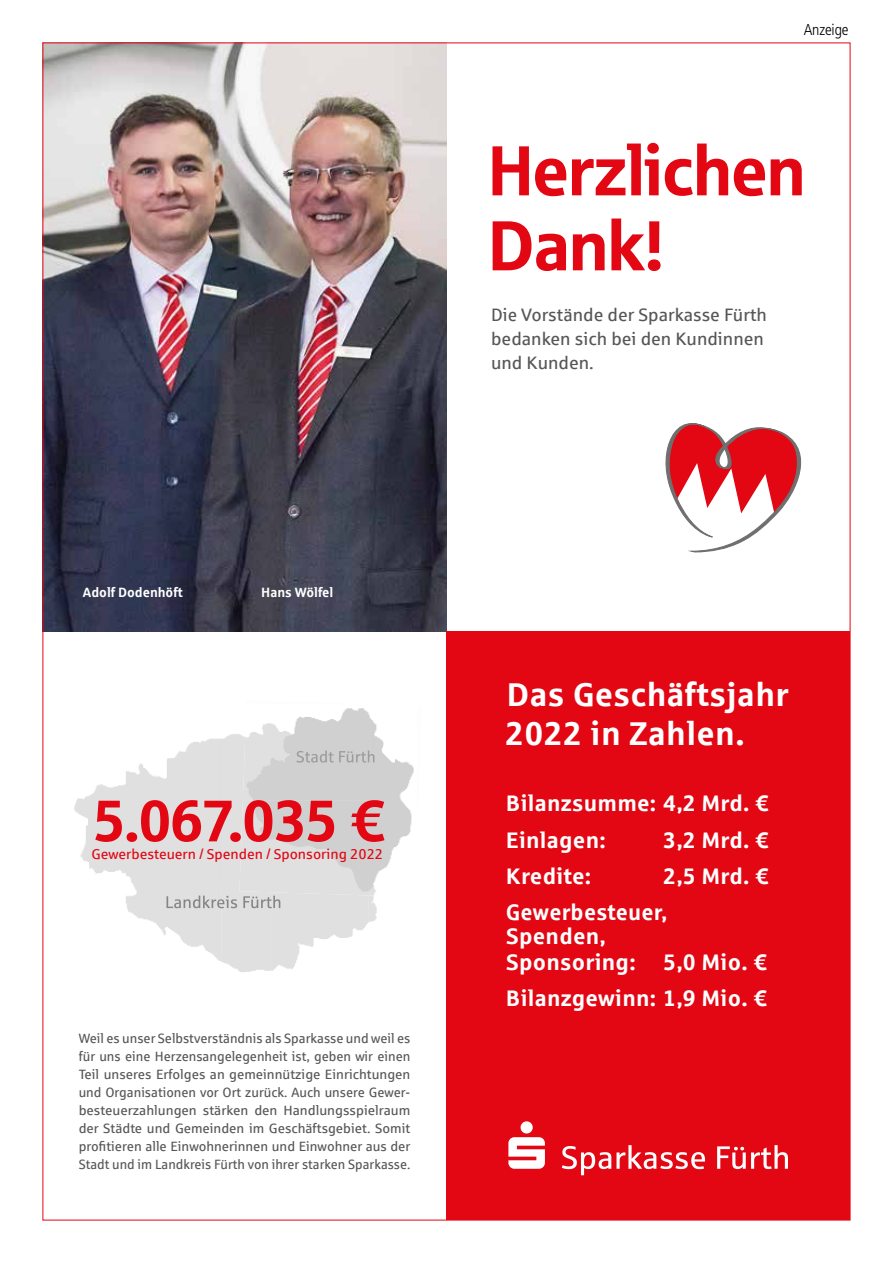
<style>
.page{position:relative;width:893px;height:1263px;background:#fff}
.page>*{position:absolute;margin:0;border:0;box-sizing:border-box;transform-origin:0 0}
.t1{font:70.5px/75px "Sparkasse Head";color:#e30613}
.t2{font:58.5px "Sparkasse Head";color:#e30613}
.t3{font:700 33px/39px "Sparkasse Rg";letter-spacing:.01em;color:#fff}
.t4{font:700 22.5px/36.3px "Sparkasse Rg";letter-spacing:.01em;color:#fff}
.t5{font:18px/24px "Sparkasse Rg";color:#575756}
.t6{font:300 condensed 15.75px "Frutiger LT Std";letter-spacing:-.01em;color:#000}
.t7{font:14.25px "Sparkasse Rg";color:#e30613}
.t8{font:13.5px/18px "Sparkasse Rg";color:#575756;text-align:justify}
.t9{font:700 13.5px "Sparkasse Rg";color:#fff}
</style>
<div class="page">
<img style="left:45px;top:45px;width:401px;height:586px">
<div style="left:446px;top:631px;width:404px;height:589px;background:#e30613"></div>
<svg style="left:665px;top:423px;width:137px;height:130px"></svg>
<svg style="left:509px;top:1121px;width:279px;height:54px"></svg>
<img style="left:74px;top:734px;width:196px;height:238px">
<img style="left:369px;top:895px;width:8px;height:27px">
<img style="left:270px;top:895px;width:99px;height:76px">
<img style="left:239px;top:800px;width:134px;height:95px">
<img style="left:373px;top:722px;width:41px;height:175px">
<img style="left:243px;top:708px;width:130px;height:93px">
<svg style="left:284px;top:750px;width:90px;height:16px"></svg>
<img style="left:166px;top:896px;width:114px;height:12px">
<p class="t6" style="left:804px;top:21px;width:46px">Anzeige</p>
<h1 class="t1" style="left:489px;top:130px;width:318px">Herzlichen<br>Dank!</h1>
<h3 class="t5" style="left:491px;top:302px;width:277px">Die Vorstände der Sparkasse Fürth bedanken sich bei den Kundinnen und Kunden.</h3>
<p class="t9" style="left:83px;top:583px;width:101px">Adolf Dodenhöft</p>
<p class="t9" style="left:261px;top:583px;width:74px">Hans Wölfel</p>
<h2 class="t2" style="left:93px;top:783px;width:293px">5.067.035 €</h2>
<p class="t7" style="left:91px;top:845px;width:293px">Gewerbesteuern / Spenden / Sponsoring 2022</p>
<p class="t8" style="left:79px;top:1029px;width:333px">Weil es unser Selbstverständnis als Sparkasse und weil es für uns eine Herzensangelegenheit ist, geben wir einen Teil unseres Erfolges an gemeinnützige Einrichtungen und Organisationen vor Ort zurück. Auch unsere Gewer&shy;besteuerzahlungen stärken den Handlungsspielraum der Städte und Gemeinden im Geschäftsgebiet. Somit profitieren alle Einwohnerinnen und Einwohner aus der Stadt und im Landkreis Fürth von ihrer starken Sparkasse.</p>
<h3 class="t3" style="left:505px;top:674px;width:285px">Das Geschäftsjahr<br>2022 in Zahlen.</h3>
<h3 class="t4" style="left:506px;top:784px;width:264px">Bilanzsumme: 4,2 Mrd. €<br>Einlagen:</h3>
<h3 class="t4" style="left:663px;top:821px;width:107px">3,2 Mrd. €</h3>
<h3 class="t4" style="left:506px;top:857px;width:87px">Kredite:</h3>
<h3 class="t4" style="left:506px;top:857px;width:264px;text-indent:157px">2,5 Mrd. €<br>Gewerbesteuer,</h3>
<h3 class="t4" style="left:506px;top:923px;width:262px;line-height:25.5px">Spenden,<br>Sponsoring: 5,0 Mio. €</h3>
<h3 class="t4" style="left:506px;top:979px;width:262px">Bilanzgewinn: 1,9 Mio. €</h3>
</div>
